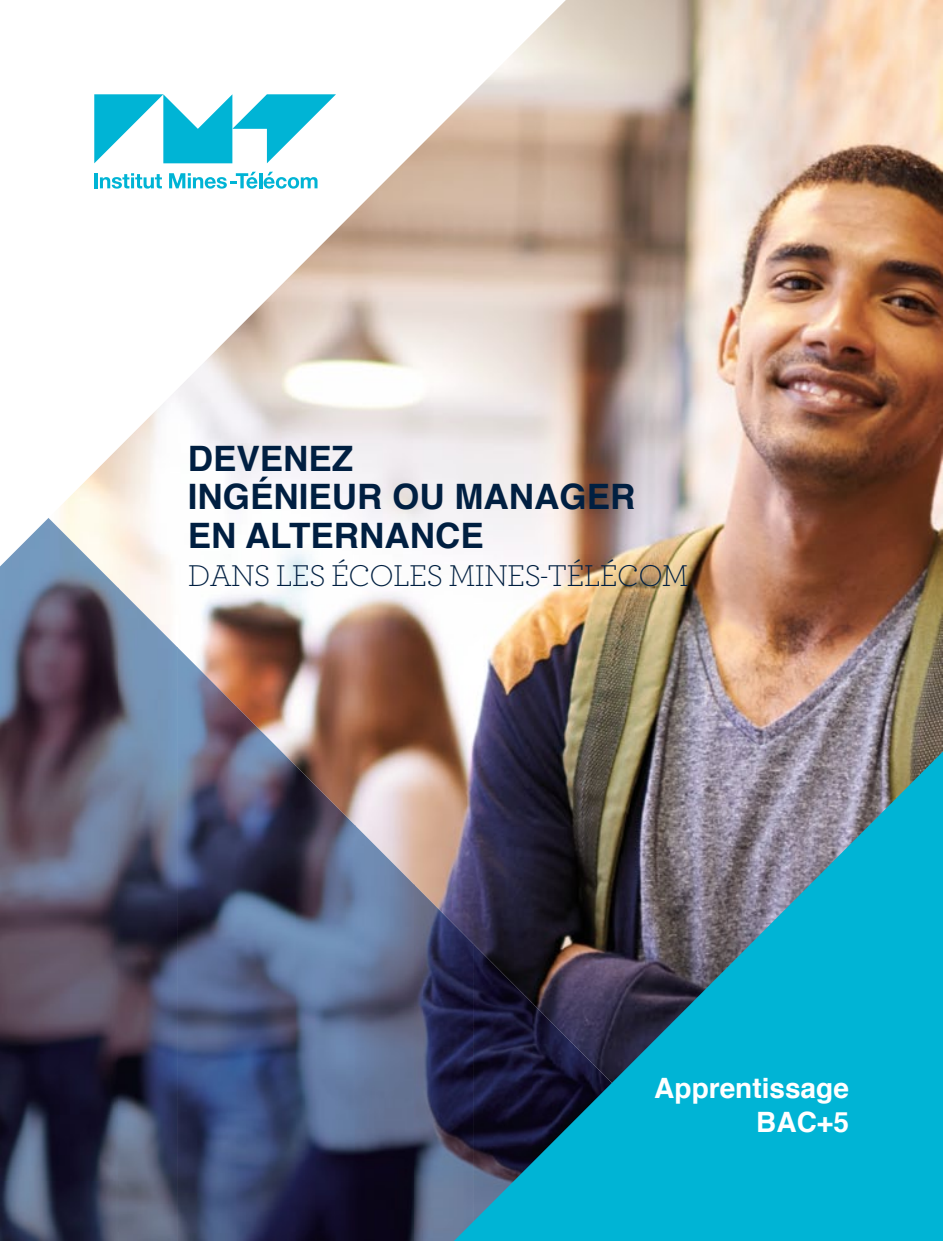
<style>
.page{position:relative;width:943px;height:1241px;background:#fff}
.page>*{position:absolute;margin:0;border:0;box-sizing:border-box;transform-origin:0 0}
.t1{font:700 35px/38.5px "Helvetica";color:#001f41}
.t2{font:300 31.5px "Archer";letter-spacing:-.03em;color:#001f41}
.t3{font:700 28px/33.6px "Helvetica";color:#fff;text-align:right}
</style>
<div class="page">
<img style="left:118px;top:0;width:825px;height:884px">
<img style="left:0;top:566px;width:118px;height:674px">
<img style="left:118px;top:587px;width:60px;height:653px">
<img style="left:177px;top:646px;width:60px;height:594px">
<img style="left:236px;top:706px;width:60px;height:534px">
<img style="left:296px;top:765px;width:59px;height:475px">
<img style="left:355px;top:825px;width:59px;height:415px">
<img style="left:414px;top:884px;width:40px;height:356px">
<svg style="left:0;top:0;width:566px;height:566px"></svg>
<svg style="left:454px;top:751px;width:489px;height:489px;background:#277e96"></svg>
<svg style="left:94px;top:94px;width:242px;height:69px"></svg>
<hr style="left:94px;top:173px;width:4px;height:15px;background:#00b4d5">
<svg style="left:100px;top:173px;width:62px;height:16px"></svg>
<hr style="left:259px;top:173px;width:3px;height:15px;background:#00b4d5">
<svg style="left:169px;top:172px;width:88px;height:17px"></svg>
<svg style="left:263px;top:172px;width:54px;height:17px"></svg>
<p class="t1" style="left:188px;top:439px;width:449px">DEVENEZ<br>INGÉNIEUR OU MANAGER<br>EN ALTERNANCE</p>
<p class="t2" style="left:188px;top:555px;width:502px">DANS LES ÉCOLES MINES-TÉLÉCOM</p>
<p class="t3" style="left:654px;top:1071px;width:196px">Apprentissage<br>BAC+5</p>
</div>
